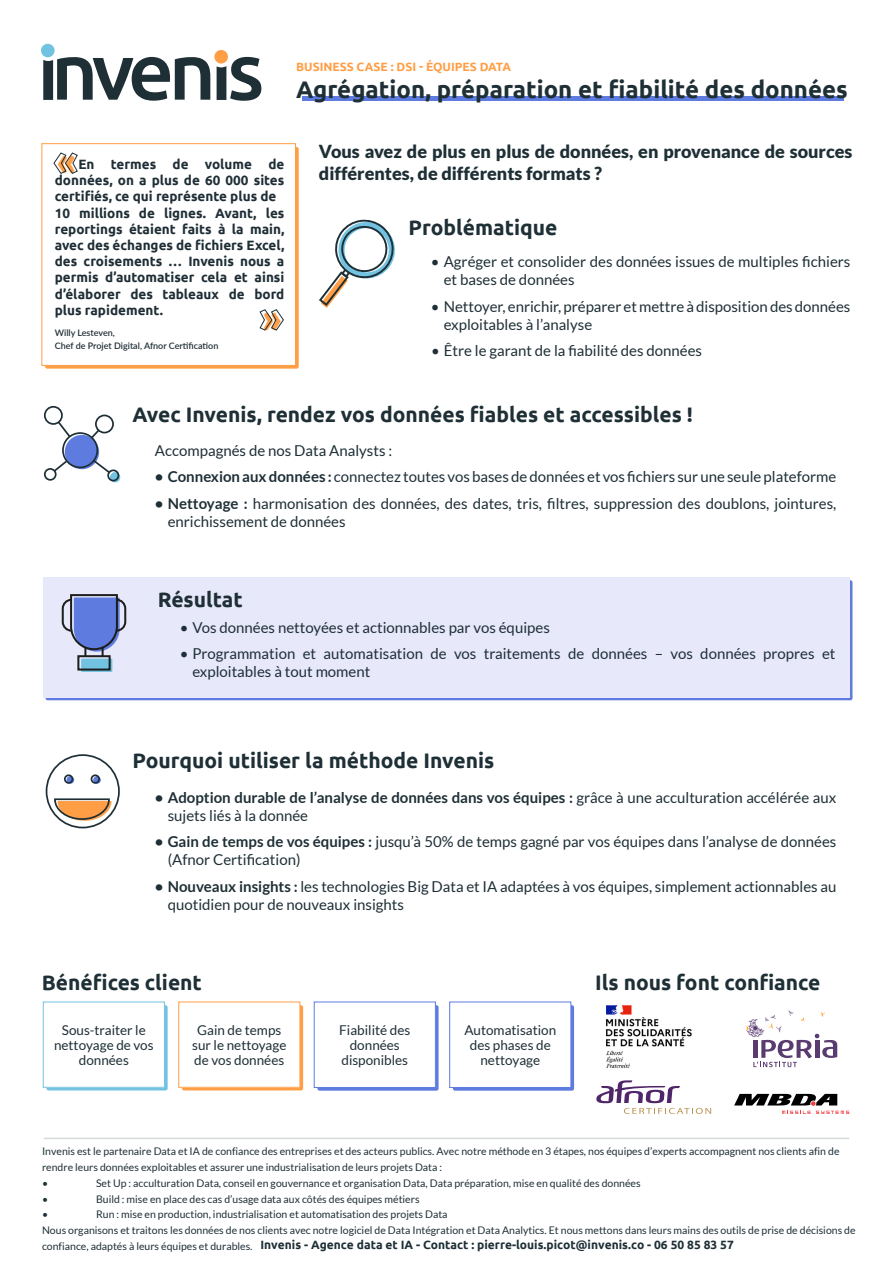
<style>
.page{position:relative;width:893px;height:1263px;background:#fff}
.page>*{position:absolute;margin:0;border:0;box-sizing:border-box;transform-origin:0 0}
.t1{font:900 42.45px "Lato";color:#ff9e45}
.t2{font:700 24px "Ubuntu";color:#1e2f36}
.t3{font:700 21px "Ubuntu";color:#1e2f36}
.t4{font:900 18px/21.6px "Lato";color:#1e2f36}
.t5{font:15px/18px "Lato";color:#1e2f36}
.t6{font:700 13.5px/16.2px "Ubuntu";color:#1f2e36}
.t7{font:13.5px/15px "Lato";color:#1e2f36;text-align:center}
.t8{font:700 12px "Ubuntu";color:#1e2f36}
.t9{font:700 12px "Ubuntu";color:#ff9e45}
.t10{font:10.5px/15.8px "Lato";color:#1e2f36}
.t11{font:600 9px/13.5px "Lato";color:#1f2e36}
.s1{font-weight:700}
.s2{font-family:"Lato";font-weight:400;font-size:10.5px}
.s3{font-style:inherit}
</style>
<div class="page">
<div style="left:65px;top:435px;width:34px;height:34px;background:#5e7be0;border-radius:50%"></div>
<svg style="left:110px;top:472px;width:10px;height:10px"></svg>
<div style="left:62px;top:432px;width:36px;height:36px;border:2px solid #1e2f36;border-radius:50%"></div>
<div style="left:44px;top:406px;width:19px;height:19px;border:2px solid #1e2f36;border-radius:50%"></div>
<div style="left:95px;top:415px;width:19px;height:18px;border:2px solid #1e2f36;border-radius:50%"></div>
<div style="left:44px;top:468px;width:13px;height:13px;border:2px solid #1e2f36;border-radius:50%"></div>
<div style="left:107px;top:469px;width:12px;height:12px;border:2px solid #1e2f36;border-radius:50%"></div>
<svg style="left:89px;top:428px;width:12px;height:12px"></svg>
<svg style="left:56px;top:420px;width:16px;height:19px"></svg>
<svg style="left:91px;top:458px;width:21px;height:17px"></svg>
<svg style="left:52px;top:459px;width:17px;height:14px"></svg>
<div style="left:67px;top:776px;width:7px;height:8px;background:#5e7be0;border-radius:50%"></div>
<svg style="left:93px;top:776px;width:8px;height:8px"></svg>
<div style="left:64px;top:774px;width:9px;height:10px;border:2px solid #1e2f36;border-radius:50%"></div>
<div style="left:91px;top:774px;width:9px;height:10px;border:2px solid #1e2f36;border-radius:50%"></div>
<svg style="left:53px;top:798px;width:59px;height:23px"></svg>
<div style="left:46px;top:754px;width:74px;height:74px;border:2px solid #1e2f36;border-radius:50%"></div>
<svg style="left:319px;top:219px;width:76px;height:89px"></svg>
<div style="left:46px;top:580px;width:806px;height:120px;background:linear-gradient(to right,#5e7be0,#5e7be0);border-radius:2px"></div>
<div style="left:43px;top:577px;width:807px;height:120px;background:#e7e8fa"></div>
<div style="left:81px;top:659px;width:31px;height:13px;background:#72c2e2"></div>
<div style="left:77px;top:655px;width:34px;height:15px;border:2px solid #1d1d1b"></div>
<svg style="left:61px;top:594px;width:66px;height:62px"></svg>
<div style="left:45px;top:147px;width:254px;height:222px;background:#ff9e45;border-radius:2px"></div>
<div style="left:42px;top:143px;width:254px;height:223px;background:#fff;border:1px solid #ff9e45"></div>
<svg style="left:217px;top:57px;width:44px;height:44px"></svg>
<svg style="left:43px;top:57px;width:167px;height:44px"></svg>
<div style="left:214px;top:50px;width:14px;height:14px;background:#ff9e45;border-radius:50%"></div>
<div style="left:41px;top:44px;width:14px;height:13px;background:#72c2e2;border-radius:50%"></div>
<div style="left:302px;top:96px;width:542px;height:5px;background:#5e7be0"></div>
<svg style="left:46px;top:1005px;width:122px;height:85px"></svg>
<div style="left:43px;top:1002px;width:121px;height:85px;background:#fff"></div>
<div style="left:43px;top:1002px;width:122px;height:85px;border:1px solid #72c2e2"></div>
<div style="left:453px;top:1005px;width:121px;height:86px;background:#5e7be0;border-radius:2px"></div>
<div style="left:450px;top:1002px;width:121px;height:85px;background:#fff"></div>
<div style="left:449px;top:1002px;width:122px;height:86px;border:1px solid #5e7be0"></div>
<div style="left:317px;top:1005px;width:122px;height:86px;background:#5e7be0;border-radius:2px"></div>
<div style="left:314px;top:1002px;width:121px;height:85px;background:#fff"></div>
<div style="left:314px;top:1002px;width:122px;height:86px;border:1px solid #5e7be0"></div>
<svg style="left:182px;top:1005px;width:121px;height:85px"></svg>
<div style="left:179px;top:1002px;width:121px;height:85px;background:#fff"></div>
<img style="left:607px;top:1005px;width:85px;height:63px">
<svg style="left:596px;top:1080px;width:115px;height:34px"></svg>
<svg style="left:734px;top:1094px;width:115px;height:20px"></svg>
<svg style="left:746px;top:1010px;width:91px;height:57px"></svg>
<hr style="left:44px;top:1138px;width:805px;height:1px;background:#d5d9da">
<p class="t9" style="left:296px;top:60px;width:216px">BUSINESS CASE : DSI - ÉQUIPES DATA</p>
<h2 class="t2" style="left:296px;top:74px;width:553px">Agrégation, préparation et fiabilité des données</h2>
<h1 class="t1" style="left:56px;top:136px;width:23px">«</h1>
<p class="t6" style="left:55px;top:156px;width:231px;text-indent:24px">En termes de volume de données, on a plus de 60 000 sites certifiés, ce qui représente plus de<br>10 millions de lignes. Avant, les reportings étaient faits à la main, avec des échanges de fichiers Excel, des croisements … Invenis nous a permis d’automatiser cela et ainsi d’élaborer des tableaux de bord plus rapidement.</p>
<p class="t11" style="left:55px;top:325px;width:165px">Willy Lesteven,<br>Chef de Projet Digital, Afnor Certification</p>
<h1 class="t1" style="left:261px;top:292px;width:23px">»</h1>
<p class="t4" style="left:319px;top:140px;width:535px">Vous avez de plus en plus de données, en provenance de sources différentes, de différents formats ?</p>
<h3 class="t3" style="left:408px;top:215px;width:150px">Problématique</h3>
<p class="t5" style="left:444px;top:253px;width:408px;text-indent:-13px">• Agréger et consolider des données issues de multiples fichiers et bases de données</p>
<p class="t5" style="left:444px;top:297px;width:408px;text-indent:-13px">• Nettoyer, enrichir, préparer et mettre àdispositiondesdonnées exploitables à l’analyse</p>
<p class="t5" style="left:431px;top:342px;width:273px">• Être le garant de la fiabilité des données</p>
<h3 class="t3" style="left:133px;top:401px;width:562px">Avec Invenis, rendez vos données fiables et accessibles !</h3>
<p class="t5" style="left:155px;top:441px;width:239px">Accompagnés de nos Data Analysts :</p>
<p class="t5" style="left:155px;top:468px;width:683px"><span class="s1">• Connexion auxdonnées :</span> connectez toutes vos bases de données et vosfichiers sur une seule plateforme</p>
<p class="t5" style="left:168px;top:494px;width:670px;text-indent:-13px"><span class="s1">• Nettoyage :</span> harmonisation des données, des dates, tris, filtres, suppression des doublons, jointures, enrichissement de données</p>
<h3 class="t3" style="left:158px;top:587px;width:86px">Résultat</h3>
<p class="t5" style="left:180px;top:618px;width:372px">• Vos données nettoyées et actionnables par vos équipes</p>
<p class="t5" style="left:192px;top:644px;width:645px;text-indent:-13px">• Programmation et automatisation de vos traitements de données – vos données propres et exploitables à tout moment</p>
<h3 class="t3" style="left:132px;top:748px;width:363px">Pourquoi utiliser la méthode Invenis</h3>
<p class="t5" style="left:168px;top:788px;width:670px;text-indent:-13px"><span class="s1">• Adoption durable de l’analyse de données dans vos équipes :</span> grâce à une acculturation accélérée aux sujets liés à la donnée</p>
<p class="t5" style="left:168px;top:832px;width:670px;text-indent:-13px"><span class="s1">• Gain de temps de vos équipes :</span> jusqu’à 50% de temps gagné par vos équipes dans l’analyse de données (Afnor Certification)</p>
<p class="t5" style="left:168px;top:877px;width:670px;text-indent:-13px"><span class="s1">• Nouveaux insights :</span> les technologies Big Data et IA adaptées à vos équipes, simplement actionnables au quotidien pour de nouveaux insights</p>
<h3 class="t3" style="left:42px;top:970px;width:162px">Bénéfices client</h3>
<h3 class="t3" style="left:595px;top:970px;width:227px">Ils nous font confiance</h3>
<p class="t7" style="left:54px;top:1022px;width:101px">Sous-traiter le nettoyage de vos données</p>
<p class="t7" style="left:464px;top:1023px;width:93px">Automatisation des phases de nettoyage</p>
<p class="t7" style="left:192px;top:1022px;width:96px">Gain de temps sur le nettoyage de vos données</p>
<p class="t7" style="left:339px;top:1023px;width:73px">Fiabilité des données disponibles</p>
<p class="t10" style="left:42px;top:1143px;width:799px">Invenis est le partenaire Data et IA de confiance des entreprises et des acteurs publics. Avec notre méthode en 3 étapes, nos équipes d’experts accompagnent nos clients afin de rendre leurs données exploitables et assurer une industrialisation de leurs projets Data :</p>
<p class="t10" style="left:42px;top:1175px;width:8px">•</p>
<p class="t10" style="left:96px;top:1175px;width:546px">Set Up : acculturation Data, conseil en gouvernance et organisation Data, Data préparation, mise en qualité des données</p>
<p class="t10" style="left:42px;top:1191px;width:8px">•</p>
<p class="t10" style="left:96px;top:1191px;width:325px">Build : mise en place des cas d’usage data aux côtés des équipes métiers</p>
<p class="t10" style="left:42px;top:1206px;width:8px">•</p>
<p class="t10" style="left:42px;top:1206px;width:815px;text-indent:54px">Run : mise en production, industrialisation et automatisation des projets Data<br>Nous organisons et traitons les données de nos clients avec notre logiciel de Data Intégration et Data Analytics. Et nous mettons dans leurs mains des outils de prise de décisions de</p>
<p class="t8" style="left:42px;top:1237px;width:693px"><span class="s2">confiance, adaptés à leurs équipes et durables.</span> <span class="s3">Invenis -</span> Agence data et IA <span class="s3">- Contact :</span> pierre-louis.picot<span class="s3">@invenis.co -</span> 06 50 85 83 57</p>
</div>
